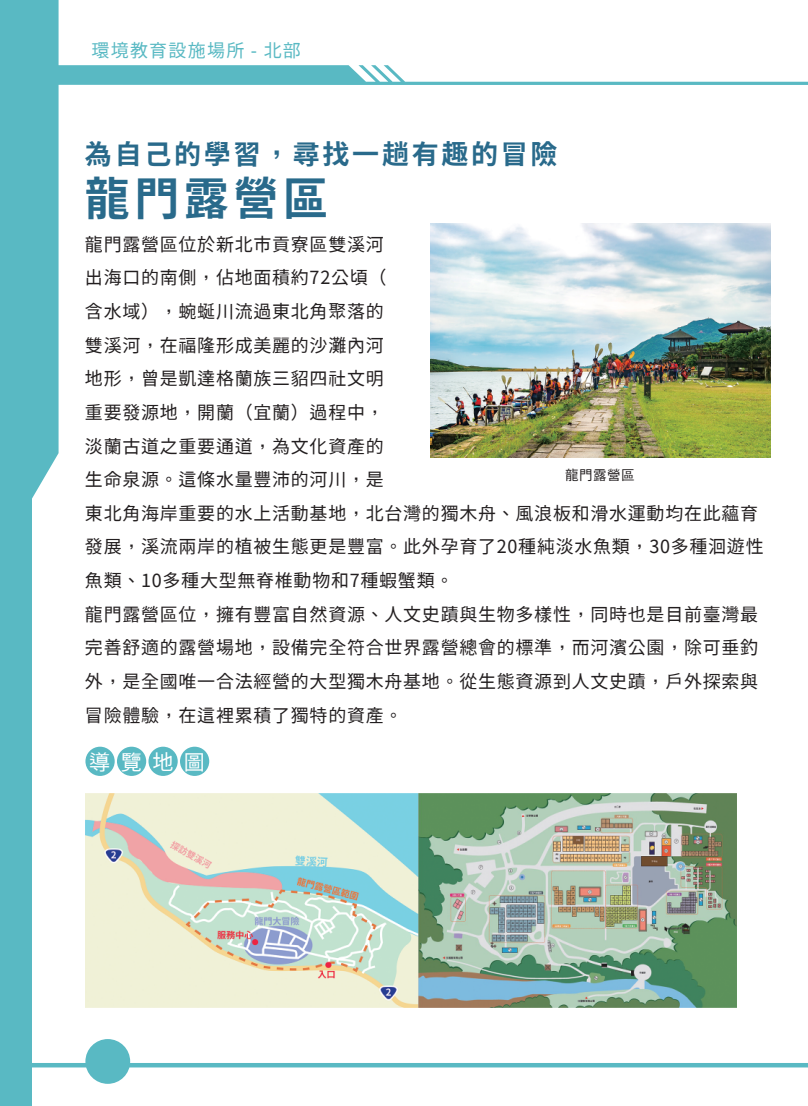
<style>
.page{position:relative;width:808px;height:1106px;background:#fff}
.page>*{position:absolute;margin:0;border:0;box-sizing:border-box;transform-origin:0 0}
.t1{font:700 45px "Taipei Sans TC Beta";letter-spacing:.1em;color:#296a8b}
.t2{font:700 27px "Taipei Sans TC Beta";letter-spacing:.1em;color:#296a8b}
.t3{font:21px "Taipei Sans TC Beta";color:#fff}
.t4{font:18px/33.6px "Taipei Sans TC Beta";letter-spacing:.04em;color:#231f20}
.t5{font:18px "Taipei Sans TC Beta";letter-spacing:.07em;color:#59b9c3}
.t6{font:13.5px "Taipei Sans TC Beta";letter-spacing:.04em;color:#231f20}
</style>
<div class="page">
<hr style="left:32px;top:1063px;width:776px;height:4px;background:#59b9c3">
<div style="left:0;top:0;width:32px;height:1106px;background:#59b9c3"></div>
<svg style="left:32px;top:0;width:776px;height:499px"></svg>
<div style="left:85px;top:1039px;width:45px;height:44px;background:#59b9c3;border-radius:50%"></div>
<img style="left:430px;top:224px;width:340px;height:234px">
<div style="left:85px;top:746px;width:30px;height:30px;background:#59b9c3;border-radius:50%"></div>
<div style="left:117px;top:746px;width:29px;height:30px;background:#59b9c3;border-radius:50%"></div>
<div style="left:148px;top:746px;width:30px;height:30px;background:#59b9c3;border-radius:50%"></div>
<div style="left:180px;top:746px;width:29px;height:30px;background:#59b9c3;border-radius:50%"></div>
<img style="left:85px;top:793px;width:651px;height:215px">
<p class="t5" style="left:92px;top:40px;width:211px">環境教育設施場所 - 北部</p>
<h2 class="t2" style="left:85px;top:138px;width:474px">為自己的學習，尋找一趟有趣的冒險</h2>
<h1 class="t1" style="left:85px;top:173px;width:244px">龍門露營區</h1>
<p class="t4" style="left:85px;top:228px;width:680px">龍門露營區位於新北市貢寮區雙溪河<br>出海口的南側，佔地面積約72公頃（<br>含水域），蜿蜒川流過東北角聚落的<br>雙溪河，在福隆形成美麗的沙灘內河<br>地形，曾是凱達格蘭族三貂四社文明<br>重要發源地，開蘭（宜蘭）過程中，<br>淡蘭古道之重要通道，為文化資產的<br>生命泉源。這條水量豐沛的河川，是<br>東北角海岸重要的水上活動基地，北台灣的獨木舟、風浪板和滑水運動均在此蘊育發展，溪流兩岸的植被生態更是豐富。此外孕育了20種純淡水魚類，30多種洄遊性魚類、10多種大型無脊椎動物和7種蝦蟹類。<br>龍門露營區位，擁有豐富自然資源、人文史蹟與生物多樣性，同時也是目前臺灣最完善舒適的露營場地，設備完全符合世界露營總會的標準，而河濱公園，除可垂釣外，是全國唯一合法經營的大型獨木舟基地。從生態資源到人文史蹟，戶外探索與冒險體驗，在這裡累積了獨特的資產。</p>
<p class="t6" style="left:565px;top:467px;width:71px">龍門露營區</p>
<p class="t3" style="left:89px;top:750px;width:117px">導覽地圖</p>
</div>
